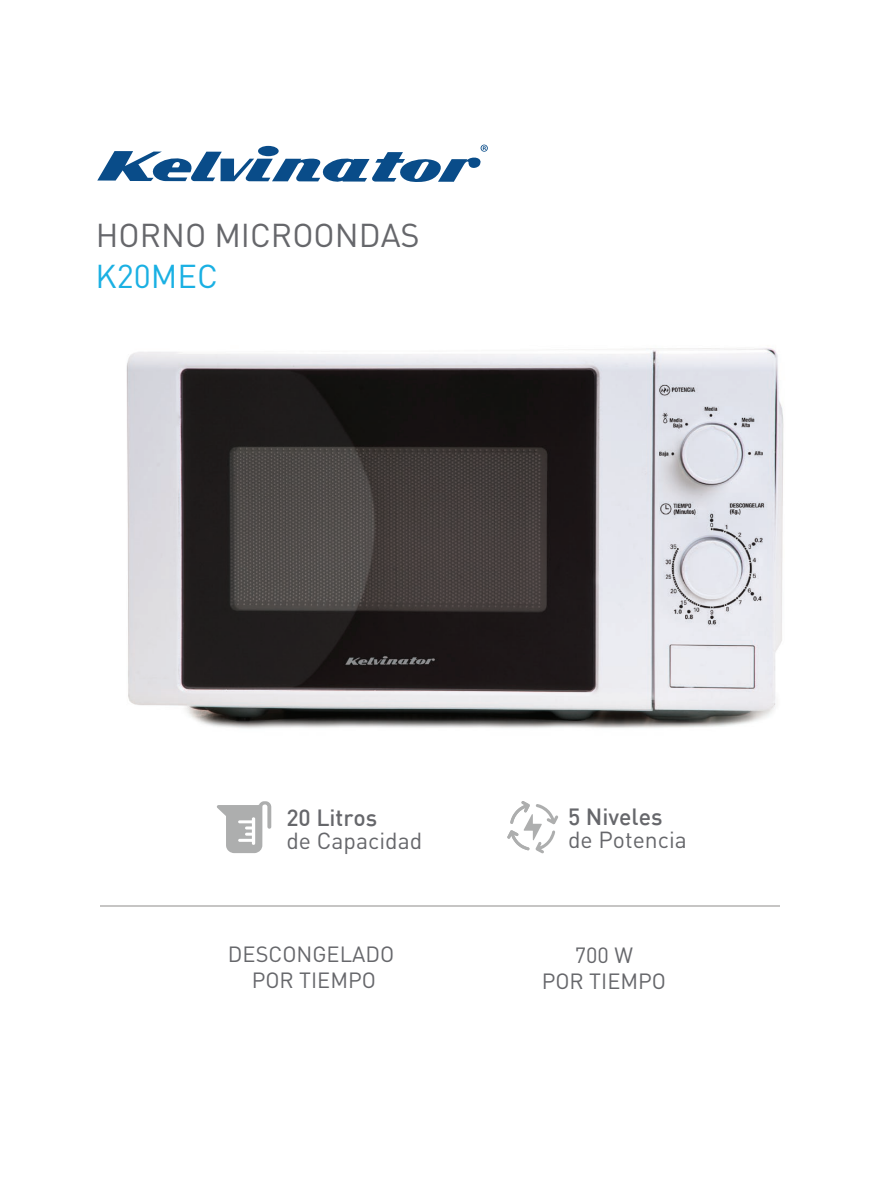
<style>
.page{position:relative;width:893px;height:1178px;background:#fff}
.page>*{position:absolute;margin:0;border:0;box-sizing:border-box;transform-origin:0 0}
.t1{font:32.7px "DIN Pro";color:#66676b}
.t2{font:32.7px "DIN Pro";color:#1ab0e3}
.t3{font:22.95px "DIN Pro";color:#66676b}
.t4{font:500 22.95px "DIN";color:#66676b}
.t5{font:21.75px/26.1px "DIN Pro";color:#66676b;text-align:center}
</style>
<div class="page">
<img style="left:126px;top:348px;width:658px;height:381px">
<svg style="left:97px;top:145px;width:391px;height:37px"></svg>
<svg style="left:217px;top:801px;width:54px;height:52px"></svg>
<svg style="left:507px;top:801px;width:51px;height:52px"></svg>
<hr style="left:101px;top:905px;width:679px;height:2px;background:#c6c5c4">
<h1 class="t1" style="left:96px;top:213px;width:326px">HORNO MICROONDAS</h1>
<h1 class="t2" style="left:96px;top:253px;width:124px">K20MEC</h1>
<p class="t4" style="left:286px;top:803px;width:92px">20 Litros</p>
<p class="t3" style="left:286px;top:825px;width:137px">de Capacidad</p>
<p class="t4" style="left:568px;top:802px;width:96px">5 Niveles</p>
<p class="t3" style="left:568px;top:824px;width:120px">de Potencia</p>
<p class="t5" style="left:228px;top:939px;width:168px">DESCONGELADO<br>POR TIEMPO</p>
<p class="t5" style="left:542px;top:941px;width:126px">700 W<br>POR TIEMPO</p>
</div>
